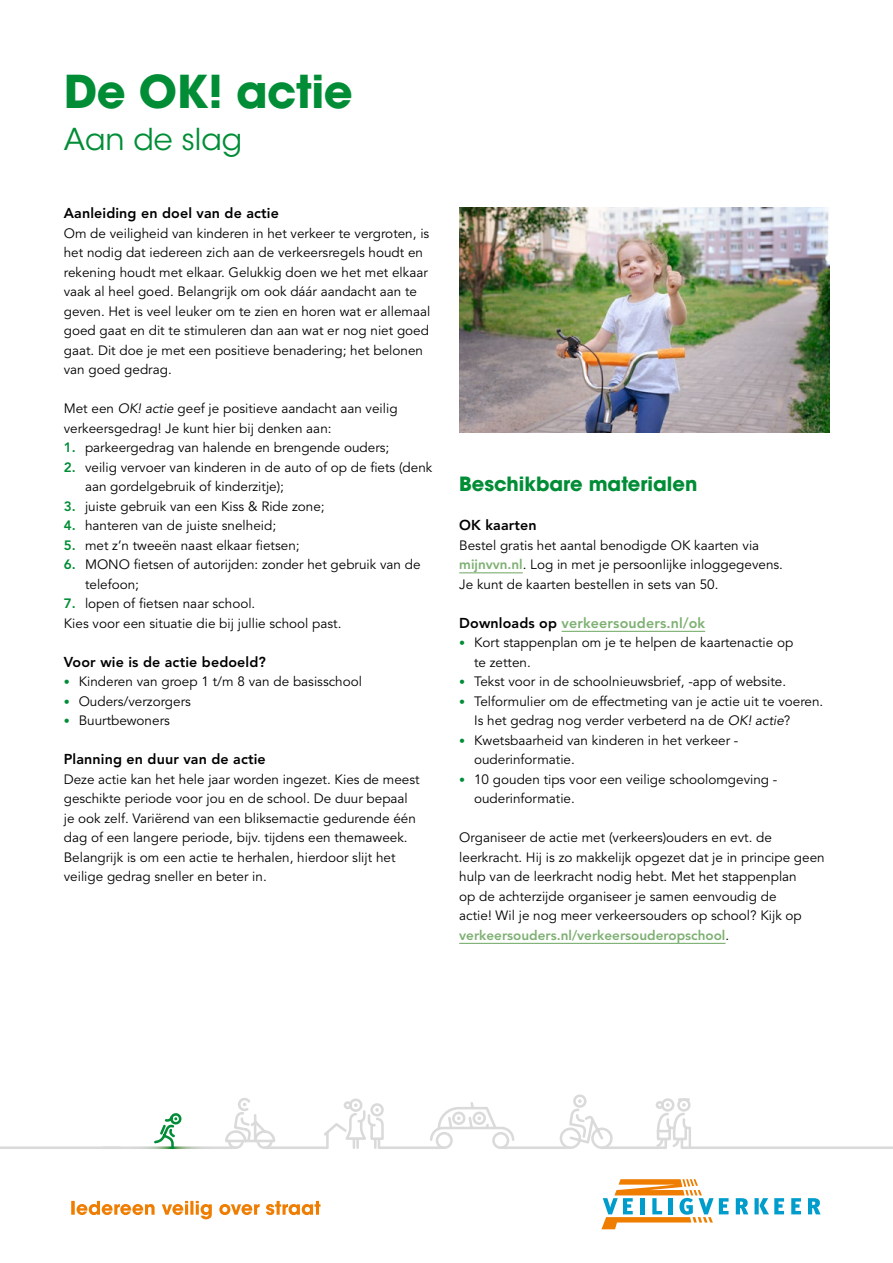
<style>
.page{position:relative;width:893px;height:1263px;background:#fff}
.page>*{position:absolute;margin:0;border:0;box-sizing:border-box;transform-origin:0 0}
.Tussenkoppen_kleur{font:700 45px "ITC Avant Garde Std";letter-spacing:-.01em;color:#008d36}
.Tussenkoppen_kleur-2{font:30px "ITC Avant Garde Std";color:#008d36}
.Tussenkoppen_kleur-3{font:700 19.5px "ITC Avant Garde Std";color:#008d36}
.subkoppen_zw{font:800 14.25px "Avenir LT Std";letter-spacing:.01em;color:#000}
.subkoppen_zw-2{font:800 14.25px "Avenir LT Std";letter-spacing:.01em;color:#7db072}
.platte_tekst{font:13.5px/19.5px "Avenir LT Std";color:#000}
.s1{font-style:italic}
.s2{font-weight:800;color:#008d36}
.s3{font-weight:900;font-size:12px;color:#008d36}
.s4{font-weight:800;color:#7db072}
.s5{color:#000}
</style>
<div class="page">
<svg style="left:601px;top:1179px;width:128px;height:50px"></svg>
<svg style="left:736px;top:1198px;width:12px;height:16px"></svg>
<svg style="left:754px;top:1198px;width:30px;height:16px"></svg>
<svg style="left:791px;top:1198px;width:10px;height:16px"></svg>
<svg style="left:808px;top:1198px;width:13px;height:16px"></svg>
<svg style="left:71px;top:1201px;width:250px;height:18px"></svg>
<hr style="left:682px;top:1146px;width:211px;height:3px;background:#dadada">
<hr style="left:0;top:1146px;width:120px;height:3px;background:#dadada">
<svg style="left:152px;top:1113px;width:31px;height:37px"></svg>
<svg style="left:224px;top:1094px;width:468px;height:55px"></svg>
<hr style="left:459px;top:572px;width:64px;height:1px;background:#7db072">
<hr style="left:562px;top:631px;width:143px;height:1px;background:#7db072">
<hr style="left:459px;top:943px;width:266px;height:1px;background:#7db072">
<img style="left:459px;top:207px;width:370px;height:226px">
<p class="Tussenkoppen_kleur" style="left:64px;top:62px;width:291px">De OK! actie</p>
<p class="Tussenkoppen_kleur-2" style="left:64px;top:121px;width:180px">Aan de slag</p>
<p class="subkoppen_zw" style="left:64px;top:205px;width:217px">Aanleiding en doel van de actie</p>
<p class="platte_tekst" style="left:64px;top:224px;width:368px">Om de veiligheid van kinderen in het verkeer te vergroten, is het nodig dat iedereen zich aan de verkeersregels houdt en rekening houdt met elkaar. Gelukkig doen we het met elkaar vaak al heel goed. Belangrijk om ook dáár aandacht aan te geven. Het is veel leuker om te zien en horen wat er allemaal goed gaat en dit te stimuleren dan aan wat er nog niet goed gaat. Dit doe je met een positieve benadering; het belonen van goed gedrag.</p>
<p class="platte_tekst" style="left:64px;top:399px;width:335px">Met een <span class="s1">OK! actie</span> geef je positieve aandacht aan veilig verkeersgedrag! Je kunt hier bij denken aan:</p>
<p class="platte_tekst" style="left:64px;top:438px;width:327px"><span class="s2">1.</span> parkeergedrag van halende en brengende ouders;</p>
<p class="platte_tekst" style="left:85px;top:458px;width:349px;text-indent:-21px"><span class="s2">2.</span> veilig vervoer van kinderen in de auto of op de fiets (denk aan gordelgebruik of kinderzitje);</p>
<p class="platte_tekst" style="left:64px;top:497px;width:262px"><span class="s2">3.</span> juiste gebruik van een Kiss &amp; Ride zone;</p>
<p class="platte_tekst" style="left:64px;top:516px;width:214px"><span class="s2">4.</span> hanteren van de juiste snelheid;</p>
<p class="platte_tekst" style="left:64px;top:536px;width:237px"><span class="s2">5.</span> met z’n tweeën naast elkaar fietsen;</p>
<p class="platte_tekst" style="left:85px;top:555px;width:337px;text-indent:-21px"><span class="s2">6.</span> MONO fietsen of autorijden: zonder het gebruik van de telefoon;</p>
<p class="platte_tekst" style="left:64px;top:594px;width:193px"><span class="s2">7.</span> lopen of fietsen naar school.</p>
<p class="platte_tekst" style="left:64px;top:614px;width:279px">Kies voor een situatie die bij jullie school past.</p>
<p class="subkoppen_zw" style="left:64px;top:653px;width:204px">Voor wie is de actie bedoeld?</p>
<p class="platte_tekst" style="left:64px;top:672px;width:300px"><span class="s3">•</span> Kinderen van groep 1 t/m 8 van de basisschool</p>
<p class="platte_tekst" style="left:64px;top:692px;width:129px"><span class="s3">•</span> Ouders/verzorgers</p>
<p class="platte_tekst" style="left:64px;top:711px;width:108px"><span class="s3">•</span> Buurtbewoners</p>
<p class="subkoppen_zw" style="left:64px;top:751px;width:203px">Planning en duur van de actie</p>
<p class="platte_tekst" style="left:64px;top:770px;width:357px">Deze actie kan het hele jaar worden ingezet. Kies de meest geschikte periode voor jou en de school. De duur bepaal je ook zelf. Variërend van een bliksemactie gedurende één dag of een langere periode, bijv. tijdens een themaweek.<br>Belangrijk is om een actie te herhalen, hierdoor slijt het veilige gedrag sneller en beter in.</p>
<p class="Tussenkoppen_kleur-3" style="left:459px;top:471px;width:240px">Beschikbare materialen</p>
<p class="subkoppen_zw" style="left:459px;top:517px;width:79px">OK kaarten</p>
<p class="platte_tekst" style="left:459px;top:536px;width:325px">Bestel gratis het aantal benodigde OK kaarten via <span class="s4">mijnvvn.nl</span>. Log in met je persoonlijke inloggegevens.<br>Je kunt de kaarten bestellen in sets van 50.</p>
<p class="subkoppen_zw-2" style="left:459px;top:614px;width:247px"><span class="s5">Downloads op</span> verkeersouders.nl/ok</p>
<p class="platte_tekst" style="left:474px;top:633px;width:321px;text-indent:-15px"><span class="s3">•</span> Kort stappenplan om je te helpen de kaartenactie op te zetten.</p>
<p class="platte_tekst" style="left:459px;top:672px;width:328px"><span class="s3">•</span> Tekst voor in de schoolnieuwsbrief, -app of website.</p>
<p class="platte_tekst" style="left:474px;top:692px;width:351px;text-indent:-15px"><span class="s3">•</span> Telformulier om de effectmeting van je actie uit te voeren.<br>Is het gedrag nog verder verbeterd na de <span class="s1">OK! actie</span>?</p>
<p class="platte_tekst" style="left:474px;top:731px;width:266px;text-indent:-15px"><span class="s3">•</span> Kwetsbaarheid van kinderen in het verkeer - ouderinformatie.</p>
<p class="platte_tekst" style="left:474px;top:770px;width:305px;text-indent:-15px"><span class="s3">•</span> 10 gouden tips voor een veilige schoolomgeving - ouderinformatie.</p>
<p class="platte_tekst" style="left:459px;top:828px;width:367px">Organiseer de actie met (verkeers)ouders en evt. de leerkracht. Hij is zo makkelijk opgezet dat je in principe geen hulp van de leerkracht nodig hebt. Met het stappenplan<br>op de achterzijde organiseer je samen eenvoudig de<br>actie! Wil je nog meer verkeersouders op school? Kijk op <span class="s4">verkeersouders.nl/verkeersouderopschool</span>.</p>
</div>
